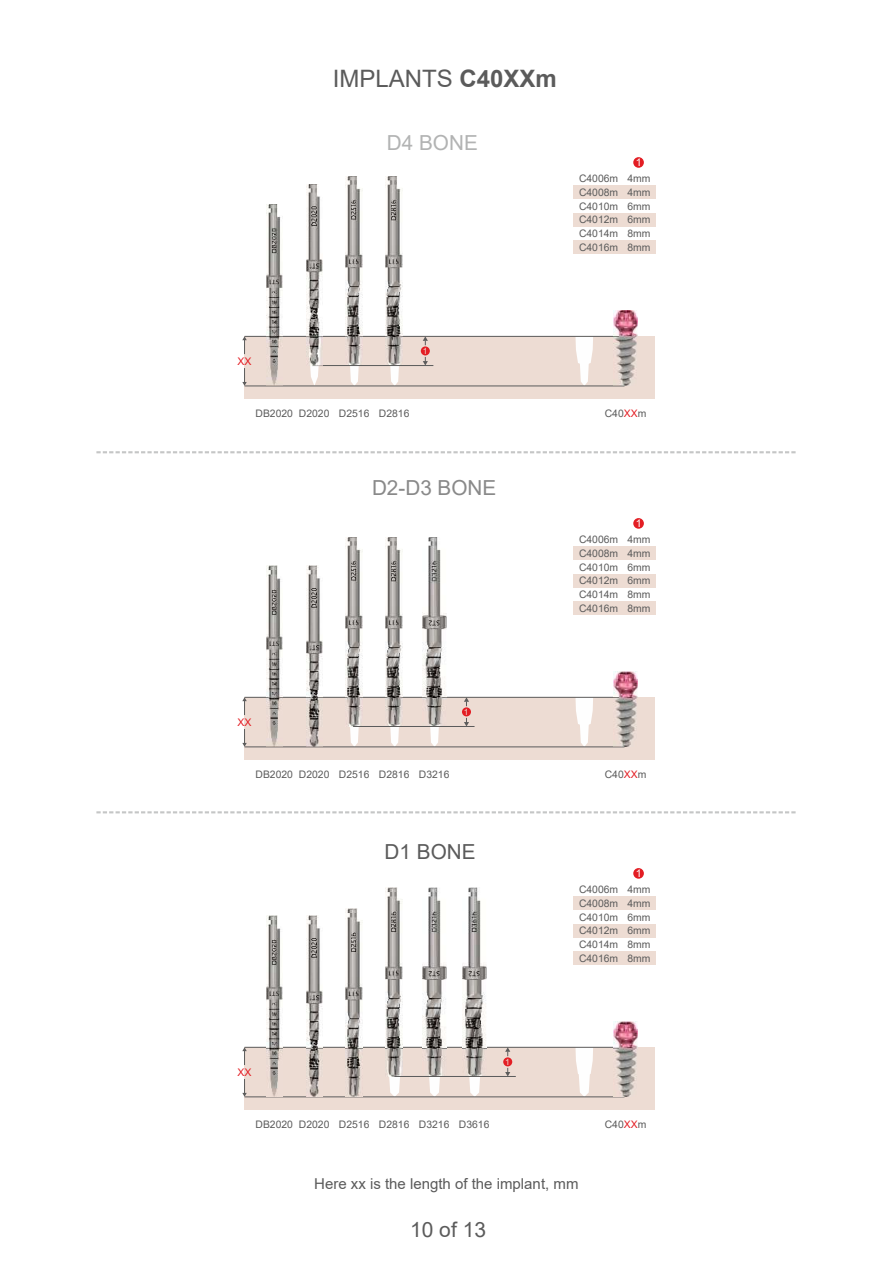
<style>
.page{position:relative;width:893px;height:1263px;background:#fff}
.page>*{position:absolute;margin:0;border:0;box-sizing:border-box;transform-origin:0 0}
.t1{font:24px "Arial";color:#5b5b5b}
.t2{font:21px "Arial";color:#5b5b5b}
.t3{font:20.7px "Arial";color:#898989}
.t4{font:20.7px "Arial";color:#b2b3b3}
.t5{font:20.7px "Arial";color:#5b5b5b}
.t6{font:15px "Arial";color:#5b5b5b}
.t7{font:10.65px "Arial";color:#fefefe}
.t8{font:10.5px "Arial";color:#e31e24}
.t9{font:10.35px/13.6px "Arial";color:#5b5b5b;text-align:justify}
.t10{font:8.55px "Arial";color:#eddcd3}
.s1{font-weight:700}
.s2{color:#e31e24}
</style>
<div class="page">
<svg style="left:96px;top:451px;width:700px;height:2px"></svg>
<svg style="left:96px;top:811px;width:700px;height:2px"></svg>
<div style="left:245px;top:1047px;width:410px;height:63px;background:#eddcd3"></div>
<svg style="left:575px;top:1048px;width:18px;height:48px"></svg>
<div style="left:573px;top:951px;width:82px;height:14px;background:#eddcd3"></div>
<svg style="left:429px;top:1077px;width:11px;height:19px"></svg>
<svg style="left:388px;top:1076px;width:12px;height:20px"></svg>
<svg style="left:469px;top:1077px;width:11px;height:19px"></svg>
<hr style="left:245px;top:1096px;width:379px;height:1px;background:#5b5b5b">
<hr style="left:245px;top:1047px;width:381px;height:1px;background:#5b5b5b">
<img style="left:266px;top:915px;width:17px;height:182px">
<img style="left:346px;top:908px;width:17px;height:189px">
<img style="left:386px;top:888px;width:17px;height:188px">
<img style="left:462px;top:888px;width:24px;height:188px">
<img style="left:422px;top:888px;width:24px;height:188px">
<svg style="left:242px;top:1047px;width:5px;height:18px"></svg>
<svg style="left:242px;top:1079px;width:5px;height:18px"></svg>
<div style="left:573px;top:896px;width:82px;height:14px;background:#eddcd3"></div>
<div style="left:573px;top:924px;width:82px;height:13px;background:#eddcd3"></div>
<div style="left:633px;top:868px;width:11px;height:11px;background:#e31e24;border-radius:50%"></div>
<hr style="left:394px;top:1076px;width:122px;height:1px;background:#5b5b5b">
<div style="left:503px;top:1057px;width:9px;height:9px;background:#e31e24;border-radius:50%"></div>
<svg style="left:505px;top:1068px;width:5px;height:8px"></svg>
<svg style="left:505px;top:1047px;width:5px;height:9px"></svg>
<img style="left:613px;top:1021px;width:25px;height:76px">
<div style="left:245px;top:697px;width:410px;height:63px;background:#eddcd3"></div>
<svg style="left:575px;top:698px;width:18px;height:49px"></svg>
<svg style="left:349px;top:726px;width:10px;height:21px"></svg>
<div style="left:573px;top:601px;width:82px;height:14px;background:#eddcd3"></div>
<svg style="left:430px;top:727px;width:9px;height:20px"></svg>
<svg style="left:390px;top:727px;width:10px;height:20px"></svg>
<hr style="left:245px;top:747px;width:379px;height:1px;background:#5b5b5b">
<hr style="left:245px;top:697px;width:381px;height:1px;background:#5b5b5b">
<img style="left:266px;top:566px;width:17px;height:181px">
<img style="left:346px;top:538px;width:17px;height:188px">
<img style="left:386px;top:538px;width:17px;height:188px">
<img style="left:422px;top:538px;width:24px;height:188px">
<svg style="left:242px;top:697px;width:5px;height:18px"></svg>
<svg style="left:242px;top:729px;width:5px;height:18px"></svg>
<div style="left:573px;top:546px;width:82px;height:14px;background:#eddcd3"></div>
<div style="left:573px;top:574px;width:82px;height:13px;background:#eddcd3"></div>
<div style="left:633px;top:518px;width:11px;height:11px;background:#e31e24;border-radius:50%"></div>
<img style="left:613px;top:671px;width:25px;height:76px">
<hr style="left:353px;top:726px;width:122px;height:1px;background:#5b5b5b">
<div style="left:462px;top:707px;width:9px;height:9px;background:#e31e24;border-radius:50%"></div>
<svg style="left:464px;top:718px;width:5px;height:8px"></svg>
<svg style="left:464px;top:697px;width:5px;height:9px"></svg>
<div style="left:245px;top:336px;width:410px;height:63px;background:#eddcd3"></div>
<svg style="left:575px;top:337px;width:18px;height:49px"></svg>
<svg style="left:349px;top:366px;width:10px;height:20px"></svg>
<svg style="left:309px;top:365px;width:10px;height:21px"></svg>
<div style="left:573px;top:240px;width:82px;height:14px;background:#eddcd3"></div>
<svg style="left:390px;top:366px;width:10px;height:20px"></svg>
<hr style="left:245px;top:386px;width:379px;height:1px;background:#5b5b5b">
<hr style="left:245px;top:336px;width:381px;height:1px;background:#5b5b5b">
<img style="left:266px;top:205px;width:17px;height:181px">
<img style="left:346px;top:177px;width:17px;height:188px">
<img style="left:386px;top:177px;width:17px;height:188px">
<svg style="left:242px;top:336px;width:5px;height:18px"></svg>
<svg style="left:242px;top:368px;width:5px;height:18px"></svg>
<div style="left:573px;top:185px;width:82px;height:14px;background:#eddcd3"></div>
<div style="left:573px;top:213px;width:82px;height:13px;background:#eddcd3"></div>
<div style="left:633px;top:157px;width:11px;height:11px;background:#e31e24;border-radius:50%"></div>
<img style="left:613px;top:310px;width:25px;height:76px">
<hr style="left:312px;top:365px;width:121px;height:1px;background:#5b5b5b">
<div style="left:421px;top:346px;width:9px;height:9px;background:#e31e24;border-radius:50%"></div>
<svg style="left:423px;top:357px;width:5px;height:8px"></svg>
<svg style="left:423px;top:336px;width:5px;height:9px"></svg>
<img style="left:306px;top:184px;width:16px;height:181px">
<img style="left:306px;top:566px;width:16px;height:181px">
<img style="left:306px;top:915px;width:16px;height:182px">
<h1 class="t1" style="left:333px;top:69px;width:226px">IMPLANTS <span class="s1">C40XXm</span></h1>
<p class="t8" style="left:238px;top:357px;width:16px">XX</p>
<h3 class="t4" style="left:387px;top:135px;width:92px">D4 BONE</h3>
<p class="t10" style="left:423px;top:348px;width:6px">1</p>
<p class="t7" style="left:636px;top:159px;width:7px">1</p>
<p class="t9" style="left:579px;top:173px;width:41px">C4006m C4008m C4010m C4012m C4014m C4016m</p>
<p class="t9" style="left:627px;top:173px;width:25px">4mm 4mm 6mm 6mm 8mm 8mm</p>
<p class="t9" style="left:256px;top:407px;width:155px">DB2020 D2020 D2516 D2816</p>
<p class="t9" style="left:605px;top:407px;width:43px">C40<span class="s2">XX</span>m</p>
<p class="t8" style="left:238px;top:718px;width:16px">XX</p>
<h3 class="t3" style="left:372px;top:480px;width:126px">D2-D3 BONE</h3>
<p class="t10" style="left:464px;top:709px;width:6px">1</p>
<p class="t7" style="left:636px;top:519px;width:7px">1</p>
<p class="t9" style="left:579px;top:534px;width:41px">C4006m C4008m C4010m C4012m C4014m C4016m</p>
<p class="t9" style="left:627px;top:534px;width:25px">4mm 4mm 6mm 6mm 8mm 8mm</p>
<p class="t9" style="left:256px;top:768px;width:195px">DB2020 D2020 D2516 D2816 D3216</p>
<p class="t9" style="left:605px;top:768px;width:43px">C40<span class="s2">XX</span>m</p>
<p class="t8" style="left:238px;top:1068px;width:16px">XX</p>
<h3 class="t5" style="left:385px;top:844px;width:92px">D1 BONE</h3>
<p class="t10" style="left:505px;top:1058px;width:6px">1</p>
<p class="t7" style="left:636px;top:869px;width:7px">1</p>
<p class="t9" style="left:579px;top:884px;width:41px">C4006m C4008m C4010m C4012m C4014m C4016m</p>
<p class="t9" style="left:627px;top:884px;width:25px">4mm 4mm 6mm 6mm 8mm 8mm</p>
<p class="t9" style="left:256px;top:1118px;width:235px">DB2020 D2020 D2516 D2816 D3216 D3616</p>
<p class="t9" style="left:605px;top:1118px;width:43px">C40<span class="s2">XX</span>m</p>
<h3 class="t6" style="left:314px;top:1178px;width:266px">Here xx is the length of the implant, mm</h3>
<h2 class="t2" style="left:410px;top:1222px;width:77px">10 of 13</h2>
</div>
